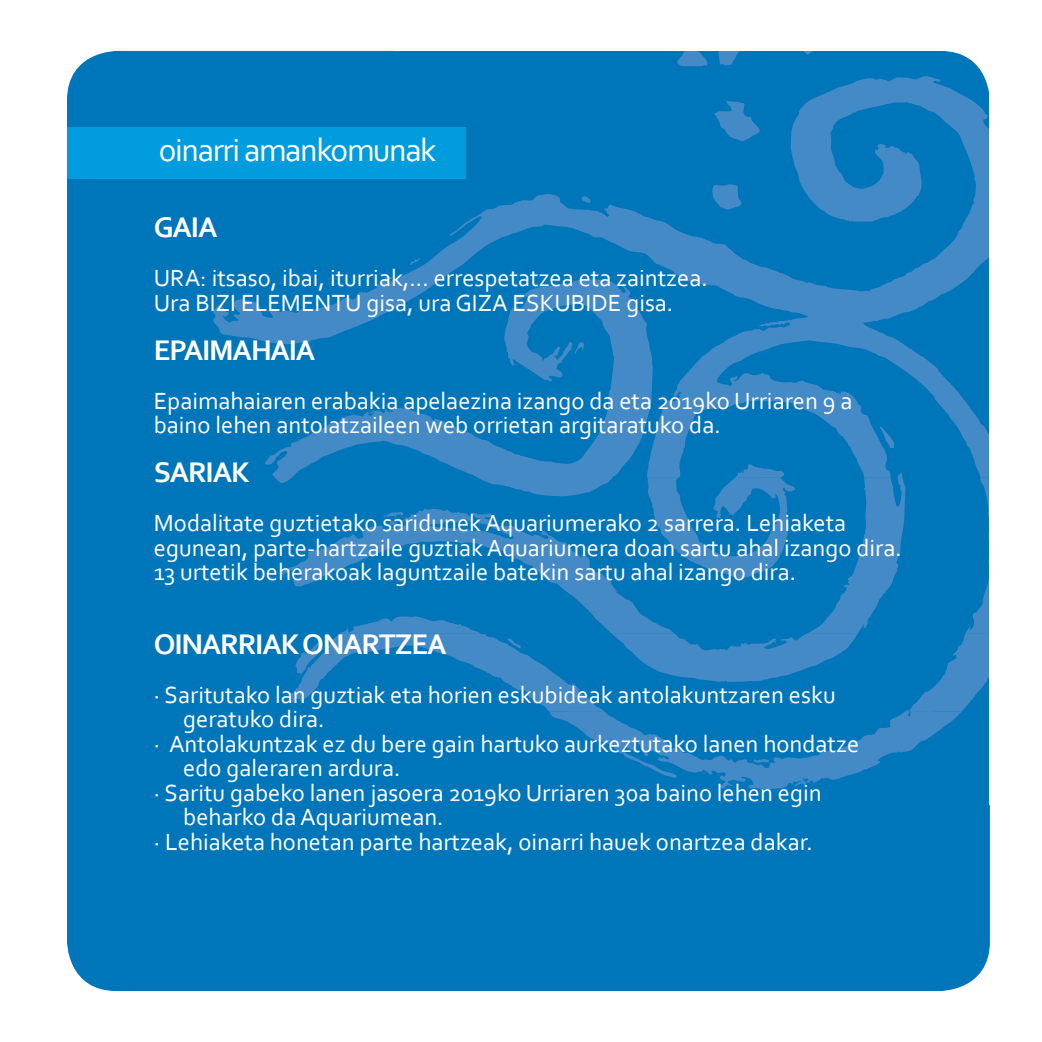
<style>
.page{position:relative;width:1042px;height:1042px;background:#fff}
.page>*{position:absolute;margin:0;border:0;box-sizing:border-box;transform-origin:0 0}
.t1{font:33.25px "Corbel";letter-spacing:-.04em;color:#fff}
.t2{font:700 29.75px "Corbel";letter-spacing:-.04em;color:#fff}
.t3{font:24.5px/24.5px "Corbel";color:#fff}
</style>
<div class="page">
<div style="left:67px;top:51px;width:923px;height:940px;background:#0076ba;border-radius:50px"></div>
<svg style="left:804px;top:51px;width:10px;height:3px"></svg>
<svg style="left:718px;top:51px;width:21px;height:14px"></svg>
<svg style="left:677px;top:51px;width:30px;height:15px"></svg>
<svg style="left:289px;top:634px;width:701px;height:78px"></svg>
<svg style="left:281px;top:478px;width:709px;height:156px"></svg>
<svg style="left:213px;top:76px;width:777px;height:402px"></svg>
<svg style="left:714px;top:101px;width:46px;height:40px"></svg>
<svg style="left:976px;top:124px;width:14px;height:60px"></svg>
<svg style="left:712px;top:184px;width:29px;height:25px"></svg>
<svg style="left:582px;top:196px;width:9px;height:7px"></svg>
<svg style="left:544px;top:209px;width:9px;height:4px"></svg>
<svg style="left:498px;top:212px;width:17px;height:9px"></svg>
<svg style="left:614px;top:212px;width:30px;height:18px"></svg>
<svg style="left:410px;top:257px;width:10px;height:9px"></svg>
<svg style="left:265px;top:279px;width:388px;height:217px"></svg>
<svg style="left:368px;top:295px;width:14px;height:9px"></svg>
<svg style="left:353px;top:304px;width:9px;height:8px"></svg>
<svg style="left:246px;top:319px;width:73px;height:15px"></svg>
<svg style="left:575px;top:342px;width:9px;height:12px"></svg>
<svg style="left:703px;top:389px;width:19px;height:12px"></svg>
<svg style="left:388px;top:415px;width:64px;height:20px"></svg>
<svg style="left:879px;top:427px;width:15px;height:21px"></svg>
<svg style="left:465px;top:441px;width:13px;height:9px"></svg>
<svg style="left:383px;top:512px;width:78px;height:11px"></svg>
<svg style="left:518px;top:535px;width:62px;height:43px"></svg>
<svg style="left:589px;top:581px;width:66px;height:59px"></svg>
<svg style="left:508px;top:638px;width:13px;height:10px"></svg>
<svg style="left:295px;top:641px;width:28px;height:33px"></svg>
<svg style="left:683px;top:657px;width:14px;height:6px"></svg>
<svg style="left:549px;top:697px;width:412px;height:93px"></svg>
<div style="left:67px;top:127px;width:398px;height:52px;background:#009cde"></div>
<h1 class="t1" style="left:159px;top:129px;width:279px">oinarri amankomunak</h1>
<p class="t2" style="left:154px;top:209px;width:65px">GAIA</p>
<p class="t3" style="left:154px;top:265px;width:555px">URA: itsaso, ibai, iturriak,... errespetatzea eta zaintzea.<br>Ura BIZI ELEMENTU gisa, ura GIZA ESKUBIDE gisa.</p>
<p class="t2" style="left:154px;top:331px;width:163px">EPAIMAHAIA</p>
<p class="t3" style="left:154px;top:388px;width:700px">Epaimahaiaren erabakia apelaezina izango da eta 2019ko Urriaren 9 a baino lehen antolatzaileen web orrietan argitaratuko da.</p>
<p class="t2" style="left:154px;top:454px;width:98px">SARIAK</p>
<p class="t3" style="left:154px;top:510px;width:749px">Modalitate guztietako saridunek Aquariumerako 2 sarrera. Lehiaketa egunean, parte-hartzaile guztiak Aquariumera doan sartu ahal izango dira.<br>13 urtetik beherakoak laguntzaile batekin sartu ahal izango dira.</p>
<p class="t2" style="left:154px;top:625px;width:294px">OINARRIAK ONARTZEA</p>
<p class="t3" style="left:154px;top:682px;width:683px">· Saritutako lan guztiak eta horien eskubideak antolakuntzaren esku</p>
<p class="t3" style="left:183px;top:706px;width:143px">geratuko dira.</p>
<p class="t3" style="left:154px;top:731px;width:707px">· Antolakuntzak ez du bere gain hartuko aurkeztutako lanen hondatze</p>
<p class="t3" style="left:183px;top:755px;width:219px">edo galeraren ardura.</p>
<p class="t3" style="left:154px;top:780px;width:669px">· Saritu gabeko lanen jasoera 2019ko Urriaren 30a baino lehen egin</p>
<p class="t3" style="left:183px;top:804px;width:262px">beharko da Aquariumean.</p>
<p class="t3" style="left:154px;top:829px;width:661px">· Lehiaketa honetan parte hartzeak, oinarri hauek onartzea dakar.</p>
</div>
